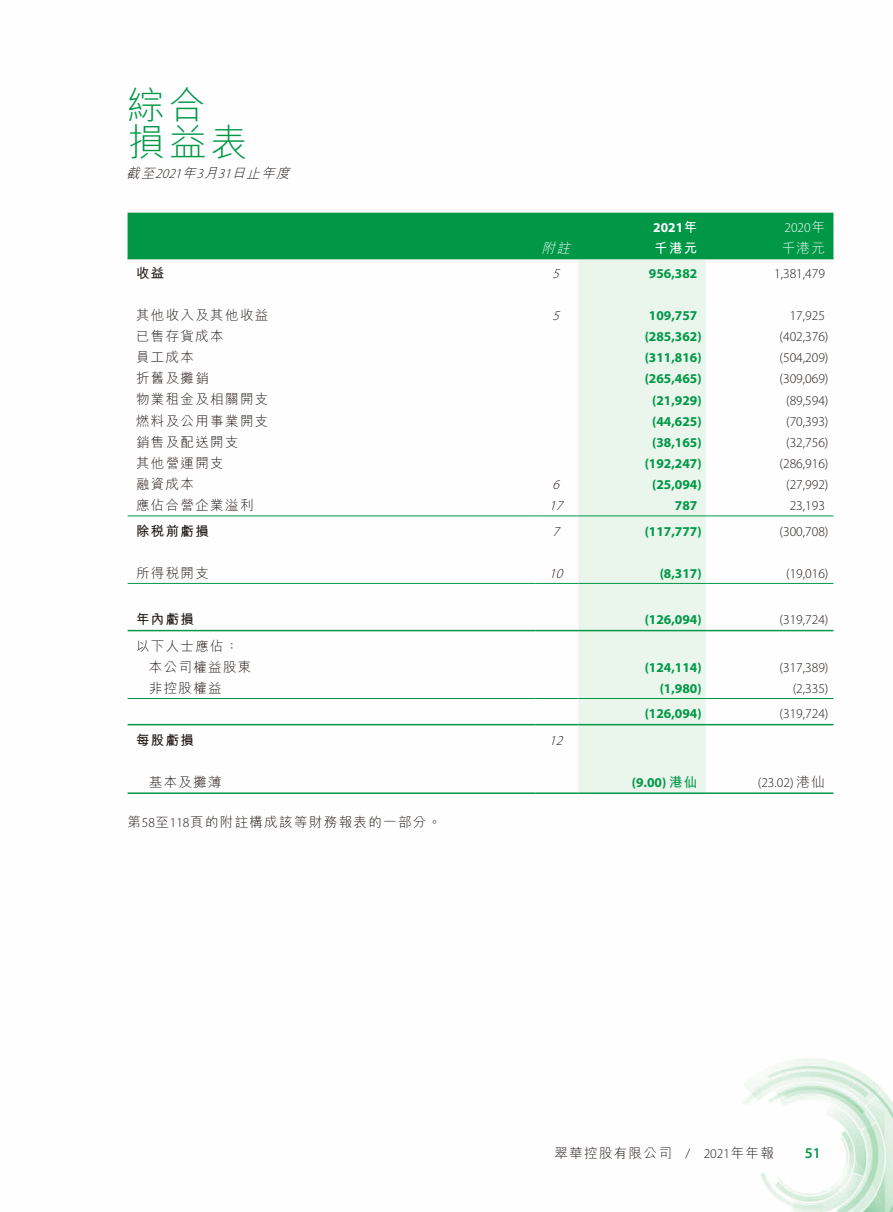
<style>
.page{position:relative;width:893px;height:1212px;background:#fff}
.page>*{position:absolute;margin:0;border:0;box-sizing:border-box;transform-origin:0 0}
.t1{font:300 37.5px/37.5px "M Hei HK";color:#009847}
.t2{font:600 15px "Myriad Pro";color:#009847}
.t3{font:300 13.5px "Myriad Pro";color:#231916}
.t4{font:700 13.5px "Myriad Pro";color:#009847}
.t5{font:300 13.5px/21px "M Hei HK";letter-spacing:.1em;color:#231916}
.t6{font:italic 300 13.5px "M Hei HK";color:#231916}
.t7{font:700 13.5px "M Hei HK";letter-spacing:.1em;color:#231916}
.t8{font:italic 300 13.5px "Myriad Pro";color:#231916}
.t9{font:700 13.5px "Myriad Pro";color:#fff}
.t10{font:300 13.5px "Myriad Pro";color:#fff}
.t11{font:700 13.5px "M Hei HK";color:#fff}
.t12{font:300 13.5px "M Hei HK";color:#fff}
.t13{font:italic 300 13.5px "M Hei HK";color:#fff}
.s1{font-family:"Myriad Pro"}
.s2{font-family:"M Hei HK"}
</style>
<div class="page">
<img style="left:127px;top:212px;width:766px;height:1000px">
<div style="left:128px;top:213px;width:705px;height:45px;background:#009847"></div>
<div style="left:578px;top:259px;width:128px;height:533px;background:#eaf5ec"></div>
<hr style="left:128px;top:258px;width:408px;height:1px;background:#009847">
<hr style="left:536px;top:258px;width:42px;height:1px;background:#009847">
<hr style="left:578px;top:258px;width:128px;height:1px;background:#009847">
<hr style="left:706px;top:258px;width:127px;height:1px;background:#009847">
<hr style="left:128px;top:515px;width:408px;height:1px;background:#009847">
<hr style="left:536px;top:515px;width:42px;height:1px;background:#009847">
<hr style="left:578px;top:515px;width:128px;height:1px;background:#009847">
<hr style="left:706px;top:515px;width:127px;height:1px;background:#009847">
<hr style="left:128px;top:583px;width:408px;height:1px;background:#009847">
<hr style="left:536px;top:583px;width:42px;height:1px;background:#009847">
<hr style="left:578px;top:583px;width:128px;height:1px;background:#009847">
<hr style="left:706px;top:583px;width:127px;height:1px;background:#009847">
<hr style="left:128px;top:630px;width:408px;height:1px;background:#009847">
<hr style="left:536px;top:630px;width:42px;height:1px;background:#009847">
<hr style="left:578px;top:630px;width:128px;height:1px;background:#009847">
<hr style="left:706px;top:630px;width:127px;height:1px;background:#009847">
<hr style="left:128px;top:698px;width:408px;height:1px;background:#009847">
<hr style="left:536px;top:698px;width:42px;height:1px;background:#009847">
<hr style="left:578px;top:698px;width:128px;height:1px;background:#009847">
<hr style="left:706px;top:698px;width:127px;height:1px;background:#009847">
<hr style="left:128px;top:724px;width:408px;height:1px;background:#009847">
<hr style="left:536px;top:724px;width:42px;height:1px;background:#009847">
<hr style="left:578px;top:724px;width:128px;height:1px;background:#009847">
<hr style="left:706px;top:724px;width:127px;height:1px;background:#009847">
<hr style="left:128px;top:792px;width:408px;height:2px;background:#009847">
<hr style="left:536px;top:792px;width:42px;height:2px;background:#009847">
<hr style="left:578px;top:792px;width:128px;height:2px;background:#009847">
<hr style="left:706px;top:792px;width:127px;height:2px;background:#009847">
<h1 class="t1" style="left:128px;top:85px;width:122px">綜合損益表</h1>
<p class="t6" style="left:126px;top:166px;width:169px">截至<span class="s1">2021</span>年<span class="s1">3</span>月<span class="s1">31</span>日止年度</p>
<p class="t9" style="left:653px;top:219px;width:46px">2021<span class="s2">年</span></p>
<p class="t10" style="left:784px;top:219px;width:42px">2020<span class="s2">年</span></p>
<p class="t13" style="left:541px;top:241px;width:33px">附註</p>
<p class="t11" style="left:654px;top:238px;width:45px">千港元</p>
<p class="t12" style="left:782px;top:241px;width:45px">千港元</p>
<p class="t7" style="left:136px;top:264px;width:30px">收益</p>
<p class="t8" style="left:552px;top:266px;width:12px">5</p>
<p class="t4" style="left:649px;top:265px;width:50px">956,382</p>
<p class="t3" style="left:774px;top:266px;width:52px">1,381,479</p>
<p class="t5" style="left:136px;top:305px;width:134px">其他收入及其他收益</p>
<p class="t8" style="left:552px;top:308px;width:12px">5</p>
<p class="t4" style="left:649px;top:307px;width:50px">109,757</p>
<p class="t3" style="left:790px;top:308px;width:37px">17,925</p>
<p class="t5" style="left:136px;top:326px;width:89px">已售存貨成本</p>
<p class="t4" style="left:645px;top:328px;width:58px">(285,362)</p>
<p class="t3" style="left:779px;top:329px;width:51px">(402,376)</p>
<p class="t5" style="left:136px;top:347px;width:60px">員工成本</p>
<p class="t4" style="left:645px;top:349px;width:58px">(311,816)</p>
<p class="t3" style="left:779px;top:350px;width:51px">(504,209)</p>
<p class="t5" style="left:136px;top:368px;width:74px">折舊及攤銷</p>
<p class="t4" style="left:645px;top:370px;width:58px">(265,465)</p>
<p class="t3" style="left:779px;top:371px;width:51px">(309,069)</p>
<p class="t5" style="left:136px;top:389px;width:134px">物業租金及相關開支</p>
<p class="t4" style="left:652px;top:392px;width:51px">(21,929)</p>
<p class="t3" style="left:786px;top:392px;width:44px">(89,594)</p>
<p class="t5" style="left:136px;top:410px;width:134px">燃料及公用事業開支</p>
<p class="t4" style="left:652px;top:413px;width:51px">(44,625)</p>
<p class="t3" style="left:786px;top:413px;width:44px">(70,393)</p>
<p class="t5" style="left:136px;top:431px;width:104px">銷售及配送開支</p>
<p class="t4" style="left:652px;top:434px;width:51px">(38,165)</p>
<p class="t3" style="left:786px;top:434px;width:44px">(32,756)</p>
<p class="t5" style="left:136px;top:452px;width:89px">其他營運開支</p>
<p class="t4" style="left:645px;top:455px;width:58px">(192,247)</p>
<p class="t3" style="left:779px;top:455px;width:51px">(286,916)</p>
<p class="t5" style="left:136px;top:473px;width:60px">融資成本</p>
<p class="t8" style="left:552px;top:476px;width:12px">6</p>
<p class="t4" style="left:652px;top:476px;width:51px">(25,094)</p>
<p class="t3" style="left:786px;top:476px;width:44px">(27,992)</p>
<p class="t5" style="left:136px;top:494px;width:119px">應佔合營企業溢利</p>
<p class="t8" style="left:549px;top:497px;width:19px">17</p>
<p class="t4" style="left:675px;top:497px;width:24px">787</p>
<p class="t3" style="left:790px;top:497px;width:37px">23,193</p>
<p class="t7" style="left:136px;top:521px;width:74px">除稅前虧損</p>
<p class="t8" style="left:552px;top:523px;width:12px">7</p>
<p class="t4" style="left:645px;top:522px;width:58px">(117,777)</p>
<p class="t3" style="left:779px;top:523px;width:51px">(300,708)</p>
<p class="t5" style="left:136px;top:562px;width:74px">所得稅開支</p>
<p class="t8" style="left:549px;top:565px;width:19px">10</p>
<p class="t4" style="left:660px;top:564px;width:43px">(8,317)</p>
<p class="t3" style="left:786px;top:565px;width:44px">(19,016)</p>
<p class="t7" style="left:136px;top:609px;width:60px">年內虧損</p>
<p class="t4" style="left:645px;top:611px;width:58px">(126,094)</p>
<p class="t3" style="left:779px;top:611px;width:51px">(319,724)</p>
<p class="t5" style="left:149px;top:635px;width:104px;text-indent:-13px">以下人士應佔：本公司權益股東</p>
<p class="t4" style="left:645px;top:658px;width:58px">(124,114)</p>
<p class="t3" style="left:779px;top:659px;width:51px">(317,389)</p>
<p class="t5" style="left:149px;top:677px;width:74px">非控股權益</p>
<p class="t4" style="left:660px;top:679px;width:43px">(1,980)</p>
<p class="t3" style="left:793px;top:680px;width:37px">(2,335)</p>
<p class="t4" style="left:645px;top:705px;width:58px">(126,094)</p>
<p class="t3" style="left:779px;top:705px;width:51px">(319,724)</p>
<p class="t7" style="left:136px;top:730px;width:60px">每股虧損</p>
<p class="t8" style="left:549px;top:732px;width:19px">12</p>
<p class="t5" style="left:149px;top:771px;width:74px">基本及攤薄</p>
<p class="t4" style="left:632px;top:773px;width:67px">(9.00) <span class="s2">港仙</span></p>
<p class="t3" style="left:758px;top:774px;width:69px">(23.02) <span class="s2">港仙</span></p>
<p class="t5" style="left:128px;top:811px;width:315px">第<span class="s1">58</span>至<span class="s1">118</span>頁的附註構成該等財務報表的一部分。</p>
<p class="t5" style="left:554px;top:1142px;width:221px">翠華控股有限公司 <span class="s1">/ 2021</span>年年報</p>
<p class="t2" style="left:805px;top:1144px;width:18px">51</p>
</div>
